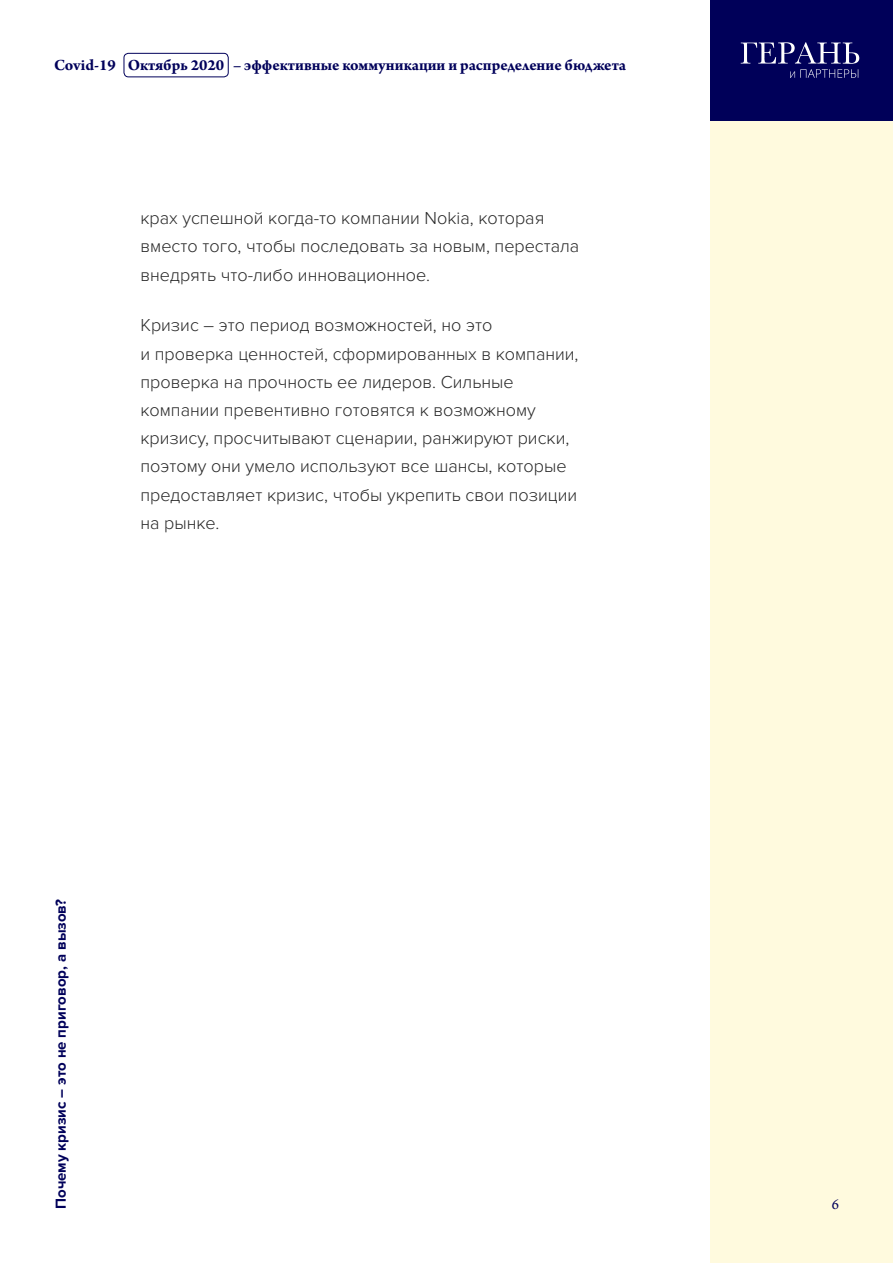
<style>
.page{position:relative;width:893px;height:1263px;background:#fff}
.page>*{position:absolute;margin:0;border:0;box-sizing:border-box;transform-origin:0 0}
.t1{font:300 18px/28.2px "Proxima Nova";color:#282828}
.t2{font:700 16.5px "Arno Pro";color:#00005a}
.t3{font:700 15px "Proxima Nova";color:#00005a}
.t4{font:15px "Arno Pro";color:#00005a}
</style>
<div class="page">
<div style="left:710px;top:120px;width:183px;height:1143px;background:#fffade"></div>
<div style="left:710px;top:0;width:183px;height:120px;background:#000059"></div>
<svg style="left:741px;top:42px;width:118px;height:36px"></svg>
<div style="left:124px;top:53px;width:105px;height:24px;border:1px solid #00005a;border-radius:4px"></div>
<p class="t2" style="left:54px;top:55px;width:573px">Covid-19 Октябрь 2020 – эффективные коммуникации и распределение бюджета</p>
<p class="t1" style="left:140px;top:204px;width:440px">крах успешной когда-то компании Nokia, которая вместо того, чтобы последовать за новым, перестала внедрять что-либо инновационное.</p>
<p class="t1" style="left:140px;top:311px;width:440px">Кризис – это период возможностей, но это<br>и проверка ценностей, сформированных в компании, проверка на прочность ее лидеров. Сильные компании превентивно готовятся к возможному кризису, просчитывают сценарии, ранжируют риски, поэтому они умело используют все шансы, которые предоставляет кризис, чтобы укрепить свои позиции на рынке.</p>
<p class="t3" style="left:52px;top:1209px;width:312px;rotate:-90deg">Почему кризис – это не приговор, а вызов?</p>
<p class="t4" style="left:832px;top:1196px;width:9px">6</p>
</div>
